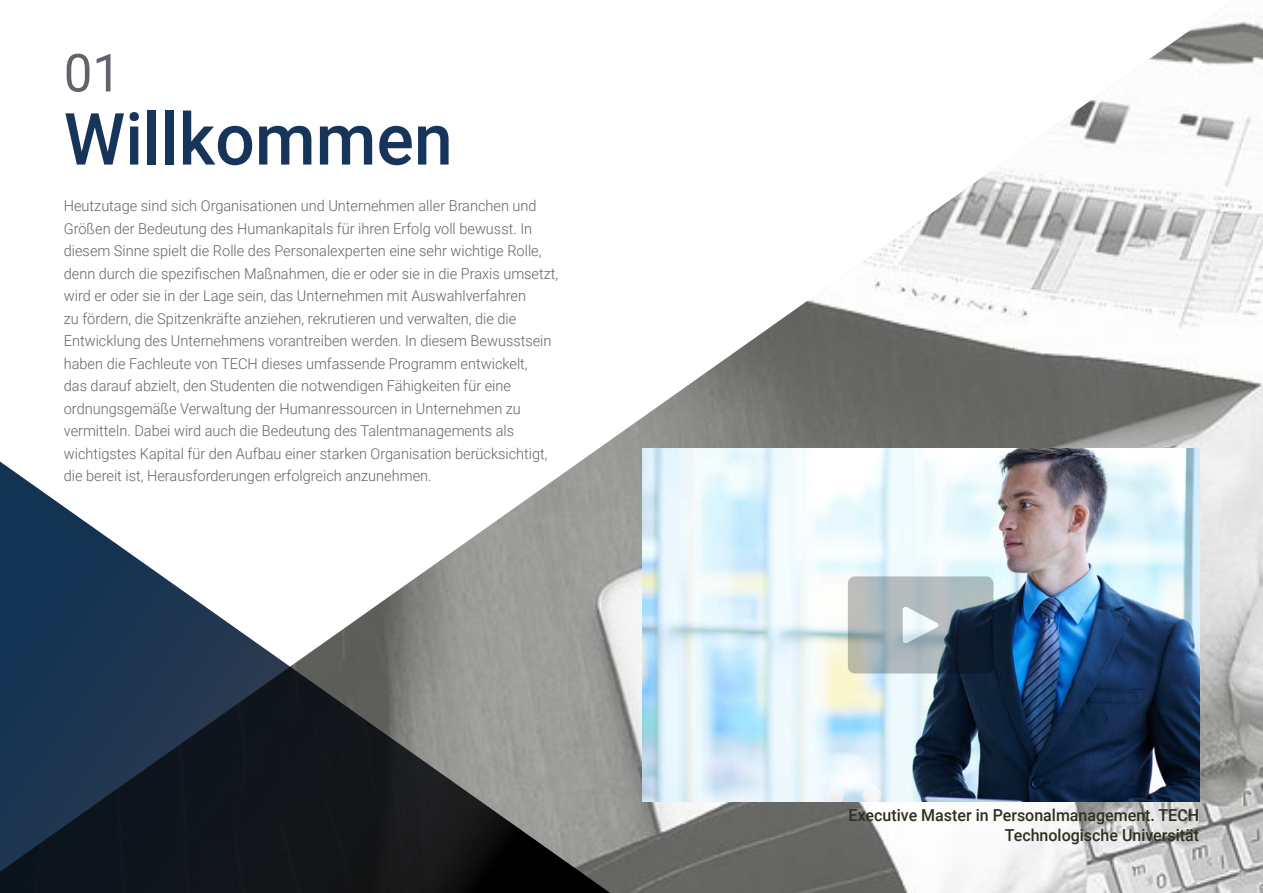
<style>
.page{position:relative;width:1263px;height:893px;background:#fff}
.page>*{position:absolute;margin:0;border:0;box-sizing:border-box;transform-origin:0 0}
.t1{font:500 72px "Roboto";color:#17355b}
.t2{font:52.5px "Roboto";color:#61646a}
.t3{font:500 16.5px/19.5px "Roboto";color:#312e20;text-align:right}
.t4{font:300 15px/22.5px "Roboto";color:#61646a}
</style>
<div class="page">
<img style="left:602px;top:14px;width:661px;height:879px">
<img style="left:642px;top:448px;width:557px;height:353px">
<svg style="left:848px;top:576px;width:145px;height:97px;background:#8e9aa0"></svg>
<svg style="left:0;top:446px;width:640px;height:447px"></svg>
<h2 class="t2" style="left:64px;top:36px;width:59px">01</h2>
<h1 class="t1" style="left:64px;top:89px;width:390px">Willkommen</h1>
<p class="t4" style="left:64px;top:194px;width:496px">Heutzutage sind sich Organisationen und Unternehmen aller Branchen und Größen der Bedeutung des Humankapitals für ihren Erfolg voll bewusst. In diesem Sinne spielt die Rolle des Personalexperten eine sehr wichtige Rolle, denn durch die spezifischen Maßnahmen, die er oder sie in die Praxis umsetzt, wird er oder sie in der Lage sein, das Unternehmen mit Auswahlverfahren<br>zu fördern, die Spitzenkräfte anziehen, rekrutieren und verwalten, die die Entwicklung des Unternehmens vorantreiben werden. In diesem Bewusstsein haben die Fachleute von TECH dieses umfassende Programm entwickelt,<br>das darauf abzielt, den Studenten die notwendigen Fähigkeiten für eine ordnungsgemäße Verwaltung der Humanressourcen in Unternehmen zu vermitteln. Dabei wird auch die Bedeutung des Talentmanagements als wichtigstes Kapital für den Aufbau einer starken Organisation berücksichtigt, die bereit ist, Herausforderungen erfolgreich anzunehmen.</p>
<p class="t3" style="left:849px;top:805px;width:352px">Executive Master in Personalmanagement. TECH<br>Technologische Universität</p>
</div>
